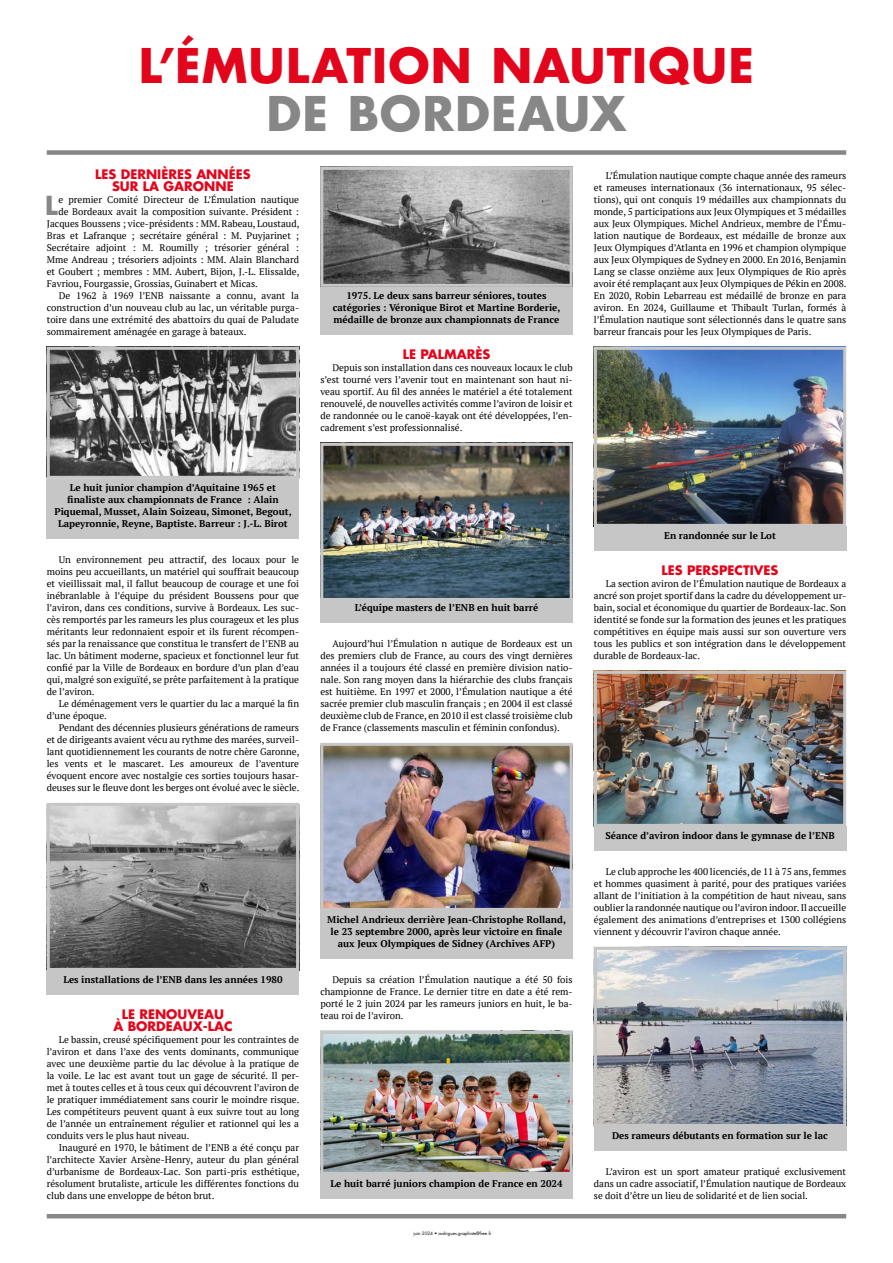
<style>
.page{position:relative;width:893px;height:1263px;background:#fff}
.page>*{position:absolute;margin:0;border:0;box-sizing:border-box;transform-origin:0 0}
.t1{font:700 46.5px "Futura Std";letter-spacing:.025em;color:#e3051b}
.t2{font:700 46.5px "Futura Std";letter-spacing:.025em;color:#878787}
.t3{font:700 25.5px "Futura Std";color:#878787}
.t4{font:700 12.75px/12px "Futura Std";color:#e3051b;text-align:center}
.t5{font:700 9.75px/12px "PT Serif";color:#000;text-align:center}
.t6{font:9.6px/12px "PT Serif";color:#000;text-align:justify}
.t7{font:4.5px "Futura Std";color:#000}
</style>
<div class="page">
<div style="left:47px;top:150px;width:799px;height:5px;background:#878787"></div>
<hr style="left:47px;top:1214px;width:799px;height:4px;background:#878787">
<div style="left:47px;top:467px;width:252px;height:72px;background:#c6c6c6"></div>
<div style="left:320px;top:287px;width:253px;height:48px;background:#c6c6c6"></div>
<img style="left:51px;top:351px;width:244px;height:124px">
<div style="left:47px;top:347px;width:252px;height:132px;border:3px solid #c6c6c6"></div>
<img style="left:324px;top:171px;width:245px;height:112px">
<div style="left:320px;top:167px;width:253px;height:120px;border:3px solid #c6c6c6"></div>
<img style="left:51px;top:807px;width:244px;height:160px">
<div style="left:47px;top:803px;width:252px;height:168px;border:3px solid #c6c6c6"></div>
<div style="left:47px;top:971px;width:252px;height:24px;background:#c6c6c6"></div>
<img style="left:324px;top:747px;width:245px;height:160px">
<div style="left:320px;top:743px;width:253px;height:168px;border:3px solid #c6c6c6"></div>
<div style="left:320px;top:911px;width:253px;height:48px;background:#c6c6c6"></div>
<img style="left:324px;top:447px;width:245px;height:152px">
<div style="left:320px;top:443px;width:253px;height:166px;border:3px solid #c6c6c6"></div>
<div style="left:320px;top:599px;width:253px;height:24px;background:#c6c6c6"></div>
<img style="left:324px;top:1035px;width:245px;height:136px">
<div style="left:320px;top:1031px;width:253px;height:144px;border:3px solid #c6c6c6"></div>
<div style="left:320px;top:1175px;width:253px;height:24px;background:#c6c6c6"></div>
<img style="left:598px;top:951px;width:244px;height:172px">
<div style="left:594px;top:947px;width:252px;height:180px;border:3px solid #c6c6c6"></div>
<div style="left:594px;top:1127px;width:252px;height:24px;background:#c6c6c6"></div>
<img style="left:598px;top:675px;width:244px;height:148px">
<div style="left:594px;top:671px;width:252px;height:156px;border:3px solid #c6c6c6"></div>
<div style="left:594px;top:827px;width:252px;height:24px;background:#c6c6c6"></div>
<img style="left:598px;top:351px;width:244px;height:172px">
<div style="left:594px;top:347px;width:252px;height:180px;border:3px solid #c6c6c6"></div>
<div style="left:594px;top:527px;width:252px;height:24px;background:#c6c6c6"></div>
<h1 class="t1" style="left:139px;top:34px;width:617px">L’ÉMULATION NAUTIQUE</h1>
<h1 class="t2" style="left:266px;top:82px;width:362px">DE BORDEAUX</h1>
<h3 class="t4" style="left:95px;top:168px;width:157px">LES DERNIÈRES ANNÉES<br>SUR LA GARONNE</h3>
<h2 class="t3" style="left:45px;top:188px;width:14px">L</h2>
<p class="t6" style="left:59px;top:193px;width:242px">e premier Comité Directeur de L’Émulation nautique</p>
<p class="t6" style="left:59px;top:205px;width:242px">de Bordeaux avait la composition suivante. Président :</p>
<p class="t6" style="left:47px;top:217px;width:254px">Jacques Boussens ; vice-présidents : MM. Rabeau, Loustaud,</p>
<p class="t6" style="left:47px;top:229px;width:254px">Bras et Lafranque ; secrétaire général : M. Puyjarinet ;</p>
<p class="t6" style="left:47px;top:241px;width:254px">Secrétaire adjoint : M. Roumilly ; trésorier général :</p>
<p class="t6" style="left:47px;top:253px;width:254px">Mme Andreau ; trésoriers adjoints : MM. Alain Blanchard</p>
<p class="t6" style="left:47px;top:265px;width:254px">et Goubert ; membres : MM. Aubert, Bijon, J.-L. Elissalde,</p>
<p class="t6" style="left:47px;top:277px;width:213px">Favriou, Fourgassie, Grossias, Guinabert et Micas.</p>
<p class="t6" style="left:59px;top:289px;width:242px">De 1962 à 1969 l’ENB naissante a connu, avant la</p>
<p class="t6" style="left:47px;top:301px;width:254px">construction d’un nouveau club au lac, un véritable purga-</p>
<p class="t6" style="left:47px;top:313px;width:254px">toire dans une extrémité des abattoirs du quai de Paludate</p>
<p class="t6" style="left:47px;top:325px;width:201px">sommairement aménagée en garage à bateaux.</p>
<p class="t5" style="left:54px;top:481px;width:239px">Le huit junior champion d’Aquitaine 1965 et finaliste aux championnats de France : Alain Piquemal, Musset, Alain Soizeau, Simonet, Begout, Lapeyronnie, Reyne, Baptiste. Barreur : J.-L. Birot</p>
<p class="t6" style="left:47px;top:553px;width:254px;text-indent:12px">Un environnement peu attractif, des locaux pour le moins peu accueillants, un matériel qui souffrait beaucoup et vieillissait mal, il fallut beaucoup de courage et une foi inébranlable à l’équipe du président Boussens pour que l’aviron, dans ces conditions, survive à Bordeaux. Les suc&shy;cès remportés par les rameurs les plus courageux et les plus méritants leur redonnaient espoir et ils furent récompen&shy;sés par la renaissance que constitua le transfert de l’ENB au lac. Un bâtiment moderne, spacieux et fonctionnel leur fut confié par la Ville de Bordeaux en bordure d’un plan d’eau qui, malgré son exiguïté, se prête parfaitement à la pratique de l’aviron.</p>
<p class="t6" style="left:47px;top:697px;width:254px;text-indent:12px">Le déménagement vers le quartier du lac a marqué la fin d’une époque.</p>
<p class="t6" style="left:47px;top:721px;width:254px;text-indent:12px">Pendant des décennies plusieurs générations de rameurs et de dirigeants avaient vécu au rythme des marées, surveil&shy;lant quotidiennement les courants de notre chère Garonne, les vents et le mascaret. Les amoureux de l’aventure évoquent encore avec nostalgie ces sorties toujours hasar&shy;deuses sur le fleuve dont les berges ont évolué avec le siècle.</p>
<p class="t5" style="left:333px;top:289px;width:229px">1975. Le deux sans barreur séniores, toutes catégories : Véronique Birot et Martine Borderie, médaille de bronze aux championnats de France</p>
<h3 class="t4" style="left:403px;top:348px;width:89px">LE PALMARÈS</h3>
<p class="t6" style="left:320px;top:361px;width:254px;text-indent:12px">Depuis son installation dans ces nouveaux locaux le club s’est tourné vers l’avenir tout en maintenant son haut ni&shy;veau sportif. Au fil des années le matériel a été totalement renouvelé, de nouvelles activités comme l’aviron de loisir et de randonnée ou le canoë-kayak ont été développées, l’en&shy;cadrement s’est professionnalisé.</p>
<p class="t5" style="left:355px;top:601px;width:185px">L’équipe masters de l’ENB en huit barré</p>
<p class="t6" style="left:320px;top:637px;width:254px;text-indent:12px">Aujourd’hui l’Émulation n autique de Bordeaux est un des premiers club de France, au cours des vingt dernières années il a toujours été classé en première division natio&shy;nale. Son rang moyen dans la hiérarchie des clubs français est huitième. En 1997 et 2000, l’Émulation nautique a été sacrée premier club masculin français ; en 2004 il est classé deuxième club de France, en 2010 il est classé troisième club de France (classements masculin et féminin confondus).</p>
<p class="t5" style="left:63px;top:973px;width:221px">Les installations de l’ENB dans les années 1980</p>
<h3 class="t4" style="left:113px;top:1008px;width:121px">LE RENOUVEAU<br>À BORDEAUX-LAC</h3>
<p class="t6" style="left:47px;top:1033px;width:254px;text-indent:12px">Le bassin, creusé spécifiquement pour les contraintes de l’aviron et dans l’axe des vents dominants, communique avec une deuxième partie du lac dévolue à la pratique de la voile. Le lac est avant tout un gage de sécurité. Il per&shy;met à toutes celles et à tous ceux qui découvrent l’aviron de le pratiquer immédiatement sans courir le moindre risque.<br>Les compétiteurs peuvent quant à eux suivre tout au long de l’année un entraînement régulier et rationnel qui les a conduits vers le plus haut niveau.</p>
<p class="t6" style="left:47px;top:1141px;width:254px;text-indent:12px">Inauguré en 1970, le bâtiment de l’ENB a été conçu par l’architecte Xavier Arsène-Henry, auteur du plan général d’urbanisme de Bordeaux-Lac. Son parti-pris esthétique, résolument brutaliste, articule les différentes fonctions du club dans une enveloppe de béton brut.</p>
<p class="t5" style="left:327px;top:913px;width:240px">Michel Andrieux derrière Jean-Christophe Rolland, le 23 septembre 2000, après leur victoire en finale aux Jeux Olympiques de Sidney (Archives AFP)</p>
<p class="t6" style="left:320px;top:973px;width:254px;text-indent:12px">Depuis sa création l’Émulation nautique a été 50 fois championne de France. Le dernier titre en date a été rem&shy;porté le 2 juin 2024 par les rameurs juniors en huit, le ba&shy;teau roi de l’aviron.</p>
<p class="t5" style="left:330px;top:1177px;width:234px">Le huit barré juniors champion de France en 2024</p>
<p class="t7" style="left:414px;top:1230px;width:79px">juin 2024 • rodrigues.graphiste@free.fr</p>
<p class="t6" style="left:594px;top:169px;width:254px;text-indent:12px">L’Émulation nautique compte chaque année des rameurs et rameuses internationaux (36 internationaux, 95 sélec&shy;tions), qui ont conquis 19 médailles aux championnats du monde, 5 participations aux Jeux Olympiques et 3 médailles aux Jeux Olympiques. Michel Andrieux, membre de l’Ému&shy;lation nautique de Bordeaux, est médaille de bronze aux Jeux Olympiques d’Atlanta en 1996 et champion olympique aux Jeux Olympiques de Sydney en 2000. En 2016, Benjamin Lang se classe onzième aux Jeux Olympiques de Rio après avoir été remplaçant aux Jeux Olympiques de Pékin en 2008.<br>En 2020, Robin Lebarreau est médaillé de bronze en para aviron. En 2024, Guillaume et Thibault Turlan, formés à l’Émulation nautique sont sélectionnés dans le quatre sans barreur francais pour les Jeux Olympiques de Paris.</p>
<p class="t5" style="left:664px;top:529px;width:113px">En randonnée sur le Lot</p>
<h3 class="t4" style="left:662px;top:564px;width:118px">LES PERSPECTIVES</h3>
<p class="t6" style="left:594px;top:577px;width:254px;text-indent:12px">La section aviron de l’Émulation nautique de Bordeaux a ancré son projet sportif dans la cadre du développement ur&shy;bain, social et économique du quartier de Bordeaux-lac. Son identité se fonde sur la formation des jeunes et les pratiques compétitives en équipe mais aussi sur son ouverture vers tous les publics et son intégration dans le développement durable de Bordeaux-lac.</p>
<p class="t5" style="left:605px;top:829px;width:231px">Séance d’aviron indoor dans le gymnase de l’ENB</p>
<p class="t6" style="left:594px;top:865px;width:254px;text-indent:12px">Le club approche les 400 licenciés, de 11 à 75 ans, femmes et hommes quasiment à parité, pour des pratiques variées allant de l’initiation à la compétition de haut niveau, sans oublier la randonnée nautique ou l’aviron indoor. Il accueille également des animations d’entreprises et 1300 collégiens viennent y découvrir l’aviron chaque année.</p>
<p class="t5" style="left:612px;top:1129px;width:217px">Des rameurs débutants en formation sur le lac</p>
<p class="t6" style="left:594px;top:1165px;width:254px;text-indent:12px">L’aviron est un sport amateur pratiqué exclusivement dans un cadre associatif, l’Émulation nautique de Bordeaux se doit d’être un lieu de solidarité et de lien social.</p>
</div>
